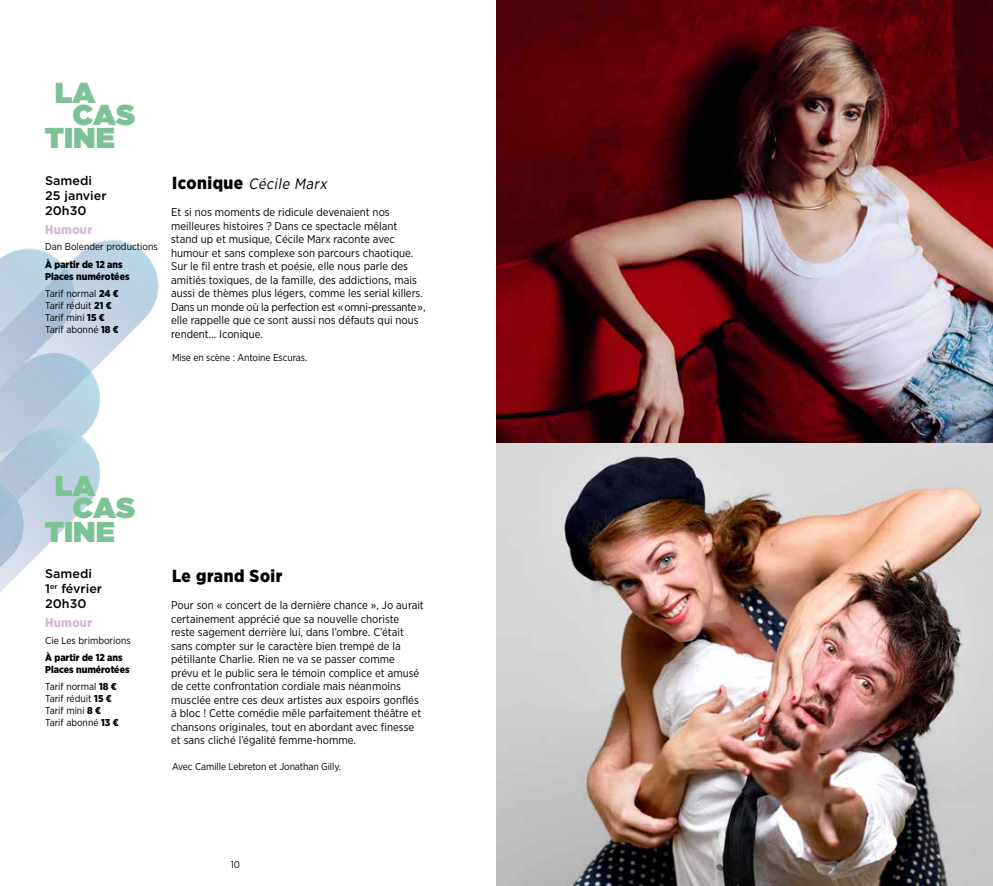
<style>
.page{position:relative;width:993px;height:886px;background:#fff}
.page>*{position:absolute;margin:0;border:0;box-sizing:border-box;transform-origin:0 0}
.t1{font:900 28.75px "Gotham";color:#7cc295}
.t2{font:900 17.5px "Gotham Narrow";letter-spacing:.03em;color:#000}
.t3{font:italic 15px "Gotham Narrow";color:#000}
.t4{font:500 12.5px/15px "Gotham";color:#000}
.t5{font:900 12.5px "Gotham Narrow";letter-spacing:.03em;color:#d8b8d9}
.t6{font:11.25px/13.5px "Gotham Narrow";color:#000}
.t7{font:10px/12px "Gotham Narrow";color:#000}
.t8{font:900 10px/12px "Gotham Narrow";color:#000}
.s1{font-weight:900}
.s2{font-weight:900;font-style:normal;font-size:17.5px}
</style>
<div class="page">
<img style="left:496px;top:0;width:496px;height:886px">
<img style="left:0;top:240px;width:159px;height:352px">
<h1 class="t1" style="left:55px;top:72px;width:42px">LA</h1>
<h1 class="t1" style="left:72px;top:94px;width:64px">CAS</h1>
<h1 class="t1" style="left:45px;top:117px;width:71px">TINE</h1>
<p class="t4" style="left:45px;top:172px;width:63px">Samedi<br>25 janvier<br>20h30</p>
<p class="t5" style="left:45px;top:221px;width:48px">Humour</p>
<p class="t7" style="left:45px;top:241px;width:114px">Dan Bolender productions</p>
<p class="t8" style="left:45px;top:259px;width:86px">À partir de 12 ans<br>Places numérotées</p>
<p class="t7" style="left:45px;top:288px;width:75px">Tarif normal <span class="s1">24 €<br></span>Tarif réduit <span class="s1">21 €<br></span>Tarif mini <span class="s1">15 €<br></span>Tarif abonné <span class="s1">18 €</span></p>
<h3 class="t3" style="left:172px;top:175px;width:159px"><span class="s2">I co n i q u e</span> Cécile Marx</h3>
<p class="t6" style="left:171px;top:205px;width:256px">Et si nos moments de ridicule devenaient nos meilleures histoires ? Dans ce spectacle mêlant stand up et musique, Cécile Marx raconte avec humour et sans complexe son parcours chaotique.<br>Sur le fil entre trash et poésie, elle nous parle des amitiés toxiques, de la famille, des addictions, mais aussi de thèmes plus légers, comme les serial killers.<br>Dans un monde où la perfection est « omni-pressante », elle rappelle que ce sont aussi nos défauts qui nous rendent... Iconique.</p>
<p class="t7" style="left:172px;top:351px;width:137px">Mise en scène : Antoine Escuras.</p>
<h1 class="t1" style="left:55px;top:465px;width:42px">LA</h1>
<h1 class="t1" style="left:72px;top:488px;width:64px">CAS</h1>
<h1 class="t1" style="left:45px;top:511px;width:71px">TINE</h1>
<p class="t4" style="left:45px;top:566px;width:58px">Samedi<br>1<sup>er</sup> février<br>20h30</p>
<p class="t5" style="left:45px;top:614px;width:48px">Humour</p>
<p class="t7" style="left:45px;top:634px;width:87px">Cie Les brimborions</p>
<p class="t8" style="left:45px;top:651px;width:86px">À partir de 12 ans<br>Places numérotées</p>
<p class="t7" style="left:45px;top:680px;width:75px">Tarif normal <span class="s1">18 €<br></span>Tarif réduit <span class="s1">15 €<br></span>Tarif mini <span class="s1">8 €<br></span>Tarif abonné <span class="s1">13 €</span></p>
<h2 class="t2" style="left:172px;top:564px;width:112px">Le grand Soir</h2>
<p class="t6" style="left:171px;top:598px;width:254px">Pour son « concert de la dernière chance », Jo aurait certainement apprécié que sa nouvelle choriste reste sagement derrière lui, dans l’ombre. C’était sans compter sur le caractère bien trempé de la pétillante Charlie. Rien ne va se passer comme prévu et le public sera le témoin complice et amusé de cette confrontation cordiale mais néanmoins musclée entre ces deux artistes aux espoirs gonflés à bloc ! Cette comédie mêle parfaitement théâtre et chansons originales, tout en abordant avec finesse et sans cliché l’égalité femme-homme.</p>
<p class="t7" style="left:172px;top:760px;width:170px">Avec Camille Lebreton et Jonathan Gilly.</p>
<p class="t7" style="left:231px;top:858px;width:11px">10</p>
</div>
